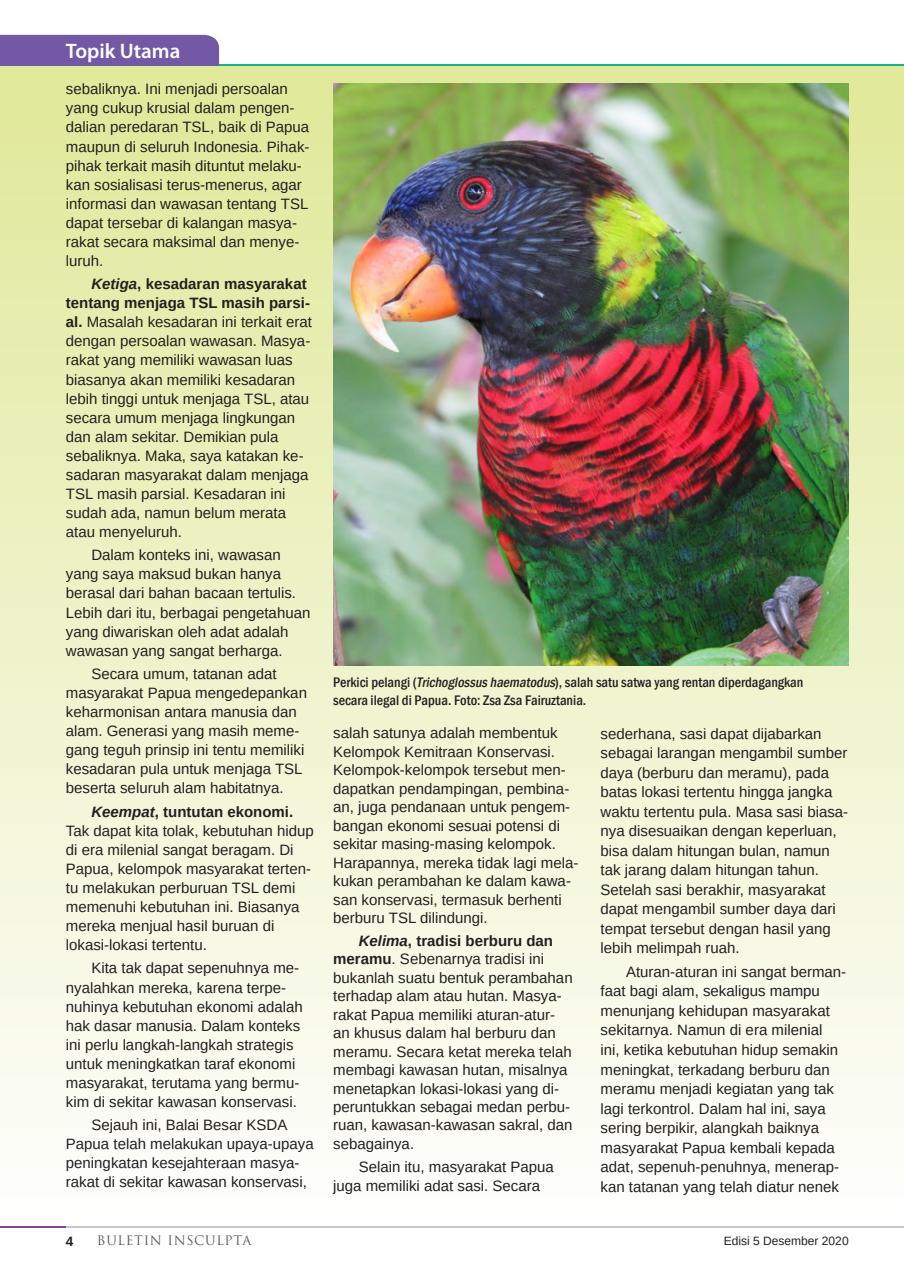
<style>
.page{position:relative;width:904px;height:1285px;background:#fff}
.page>*{position:absolute;margin:0;border:0;box-sizing:border-box;transform-origin:0 0}
.Rubik{font:600 21px "Myriad Pro";color:#fff}
.ISI{font:15px/19px "Arimo";color:#231f20}
.Ket_gb{font:500 condensed 14.25px/18px "Franklin Gothic";color:#231f20}
.NOMER{font:700 13.5px "Arimo";color:#231f20}
.t1{font:12.75px "Trajan Pro";letter-spacing:.05em;color:#57585a}
.t2{font:12px "Arimo";color:#231f20}
.s1{font-weight:700;font-style:italic}
.s2{font-weight:700}
.s3{font-style:italic}
</style>
<div class="page">
<hr style="left:53px;top:1226px;width:851px;height:1px;background:#c7c8ca">
<hr style="left:0;top:1226px;width:66px;height:1px;background:#864399">
<hr style="left:0;top:64px;width:904px;height:2px;background:#10b48a">
<div style="left:0;top:66px;width:904px;height:1152px;background:linear-gradient(to bottom,#dfe898,#fefefd)"></div>
<img style="left:333px;top:83px;width:515px;height:582px">
<div style="left:0;top:35px;width:219px;height:31px;background:#7359a5"></div>
<p class="Rubik" style="left:66px;top:38px;width:116px">Topik Utama</p>
<p class="ISI" style="left:66px;top:79px;width:245px">sebaliknya. Ini menjadi persoalan yang cukup krusial dalam pengen&shy;dalian peredaran TSL, baik di Papua maupun di seluruh Indonesia. Pihak&shy;pihak terkait masih dituntut melaku&shy;kan sosialisasi terus-menerus, agar informasi dan wawasan tentang TSL dapat tersebar di kalangan masya&shy;rakat secara maksimal dan menye&shy;luruh.</p>
<p class="ISI" style="left:66px;top:274px;width:247px;text-indent:26px"><span class="s1">Ketiga</span><span class="s2">, kesadaran masyarakat tentang menjaga TSL masih parsi&shy;al.</span> Masalah kesadaran ini terkait erat dengan persoalan wawasan. Masya&shy;rakat yang memiliki wawasan luas biasanya akan memiliki kesadaran lebih tinggi untuk menjaga TSL, atau secara umum menjaga lingkungan dan alam sekitar. Demikian pula sebaliknya. Maka, saya katakan ke&shy;sadaran masyarakat dalam menjaga<br>TSL masih parsial. Kesadaran ini sudah ada, namun belum merata atau menyeluruh.</p>
<p class="ISI" style="left:66px;top:545px;width:246px;text-indent:26px">Dalam konteks ini, wawasan yang saya maksud bukan hanya berasal dari bahan bacaan tertulis.<br>Lebih dari itu, berbagai pengetahuan yang diwariskan oleh adat adalah wawasan yang sangat berharga.</p>
<p class="ISI" style="left:66px;top:664px;width:242px;text-indent:26px">Secara umum, tatanan adat masyarakat Papua mengedepankan keharmonisan antara manusia dan alam. Generasi yang masih meme&shy;gang teguh prinsip ini tentu memiliki kesadaran pula untuk menjaga TSL beserta seluruh alam habitatnya.</p>
<p class="ISI" style="left:66px;top:802px;width:249px;text-indent:26px"><span class="s1">Keempat</span><span class="s2">, tuntutan ekonomi.<br></span>Tak dapat kita tolak, kebutuhan hidup di era milenial sangat beragam. Di<br>Papua, kelompok masyarakat terten&shy;tu melakukan perburuan TSL demi memenuhi kebutuhan ini. Biasanya mereka menjual hasil buruan di lokasi-lokasi tertentu.</p>
<p class="ISI" style="left:66px;top:958px;width:238px;text-indent:26px">Kita tak dapat sepenuhnya me&shy;nyalahkan mereka, karena terpe&shy;nuhinya kebutuhan ekonomi adalah hak dasar manusia. Dalam konteks ini perlu langkah-langkah strategis untuk meningkatkan taraf ekonomi masyarakat, terutama yang bermu&shy;kim di sekitar kawasan konservasi.</p>
<p class="ISI" style="left:66px;top:1115px;width:249px;text-indent:26px">Sejauh ini, Balai Besar KSDA Papua telah melakukan upaya-upaya peningkatan kesejahteraan masya&shy;rakat di sekitar kawasan konservasi,</p>
<p class="Ket_gb" style="left:333px;top:672px;width:471px">Perkici pelangi (<span class="s3">Trichoglossushaematodus</span>), salah satu satwa yang rentan diperdagangkan secara ilegal di Papua. Foto: Zsa Zsa Fairuztania.</p>
<p class="ISI" style="left:333px;top:724px;width:247px;line-height:18.5px">salah satunya adalah membentuk<br>Kelompok Kemitraan Konservasi.<br>Kelompok-kelompok tersebut men&shy;dapatkan pendampingan, pembina&shy;an, juga pendanaan untuk pengem&shy;bangan ekonomi sesuai potensi di sekitar masing-masing kelompok.<br>Harapannya, mereka tidak lagi mela&shy;kukan perambahan ke dalam kawa&shy;san konservasi, termasuk berhenti berburu TSL dilindungi.</p>
<p class="ISI" style="left:333px;top:931px;width:241px;line-height:18.5px;text-indent:26px"><span class="s1">Kelima</span><span class="s2">, tradisi berburu dan meramu</span>. Sebenarnya tradisi ini bukanlah suatu bentuk perambahan terhadap alam atau hutan. Masya&shy;rakat Papua memiliki aturan-atur&shy;an khusus dalam hal berburu dan meramu. Secara ketat mereka telah membagi kawasan hutan, misalnya menetapkan lokasi-lokasi yang di&shy;peruntukkan sebagai medan perbu&shy;ruan, kawasan-kawasan sakral, dan sebagainya.</p>
<p class="ISI" style="left:333px;top:1156px;width:222px;text-indent:26px">Selain itu, masyarakat Papua juga memiliki adat sasi. Secara</p>
<p class="ISI" style="left:600px;top:723px;width:249px;line-height:19.5px">sederhana, sasi dapat dijabarkan sebagai larangan mengambil sumber daya (berburu dan meramu), pada batas lokasi tertentu hingga jangka waktu tertentu pula. Masa sasi biasa&shy;nya disesuaikan dengan keperluan, bisa dalam hitungan bulan, namun tak jarang dalam hitungan tahun.<br>Setelah sasi berakhir, masyarakat dapat mengambil sumber daya dari tempat tersebut dengan hasil yang lebih melimpah ruah.</p>
<p class="ISI" style="left:600px;top:961px;width:247px;line-height:19.5px;text-indent:26px">Aturan-aturan ini sangat berman&shy;faat bagi alam, sekaligus mampu menunjang kehidupan masyarakat sekitarnya. Namun di era milenial<br>ini, ketika kebutuhan hidup semakin meningkat, terkadang berburu dan meramu menjadi kegiatan yang tak lagi terkontrol. Dalam hal ini, saya sering berpikir, alangkah baiknya masyarakat Papua kembali kepada adat, sepenuh-penuhnya, menerap&shy;kan tatanan yang telah diatur nenek</p>
<p class="NOMER" style="left:66px;top:1231px;width:9px">4</p>
<p class="t1" style="left:97px;top:1232px;width:156px">BULETIN INSCULPTA</p>
<p class="t2" style="left:724px;top:1232px;width:126px">Edisi 5 Desember 2020</p>
</div>
